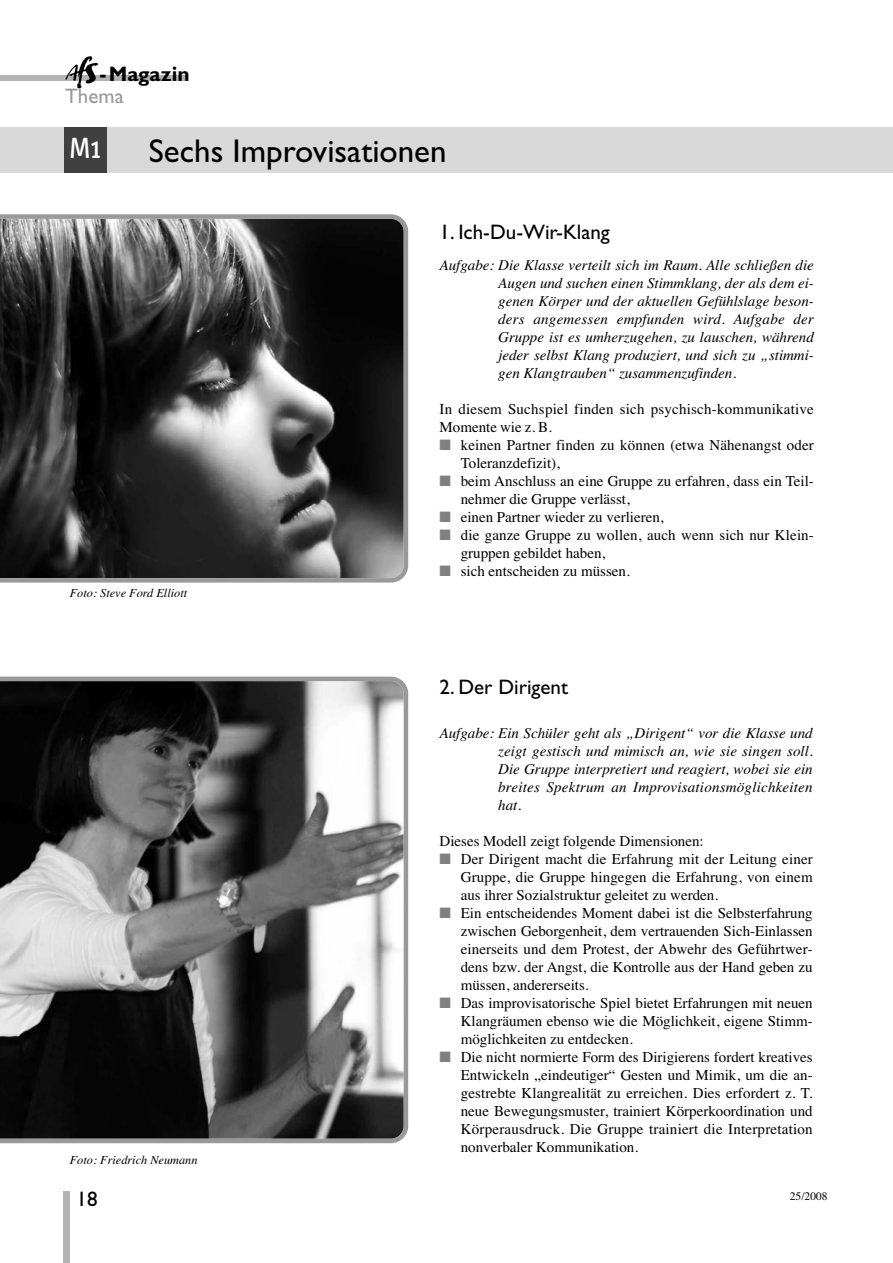
<style>
.page{position:relative;width:893px;height:1263px;background:#fff}
.page>*{position:absolute;margin:0;border:0;box-sizing:border-box;transform-origin:0 0}
.t1{font:33px "Gill Sans TT";color:#000}
.t2{font:30px "Info Text";color:#fff}
.t3{font:21px "Gill Sans";color:#000}
.t4{font:700 21px "Gill Sans";color:#000}
.t5{font:21px "Gill Sans";color:#999}
.t6{font:15px/18px "Times";color:#000}
.t7{font:italic 15px/18px "Times";color:#000;text-align:justify}
.t8{font:italic 12.3px "Times";color:#000}
.t9{font:11.55px "Times";color:#000}
.s1{color:#808080}
</style>
<div class="page">
<div style="left:0;top:75px;width:186px;height:6px;background:#b3b3b3"></div>
<img style="left:65px;top:56px;width:33px;height:32px">
<div style="left:64px;top:1191px;width:6px;height:72px;background:#b3b3b3"></div>
<svg style="left:0;top:677px;width:408px;height:466px;background:#646464"></svg>
<div style="left:0;top:128px;width:893px;height:45px;background:#d9d9d9"></div>
<div style="left:64px;top:128px;width:43px;height:45px;background:#404040"></div>
<svg style="left:0;top:214px;width:408px;height:369px;background:#414141"></svg>
<h3 class="t4" style="left:99px;top:66px;width:92px">-Magazin</h3>
<h3 class="t5" style="left:65px;top:88px;width:60px">Thema</h3>
<h2 class="t2" style="left:69px;top:137px;width:33px">M1</h2>
<h1 class="t1" style="left:149px;top:131px;width:299px">Sechs Improvisationen</h1>
<p class="t8" style="left:70px;top:585px;width:119px">Foto: Steve Ford Elliott</p>
<p class="t8" style="left:70px;top:1152px;width:129px">Foto: Friedrich Neumann</p>
<h3 class="t3" style="left:77px;top:1191px;width:23px">18</h3>
<h3 class="t3" style="left:440px;top:224px;width:172px">1. Ich-Du-Wir-Klang</h3>
<p class="t7" style="left:498px;top:256px;width:317px;text-indent:-59px">Aufgabe: Die Klasse verteilt sich im Raum. Alle schließen die Augen und suchen einen Stimmklang, der als dem ei&shy;genen Körper und der aktuellen Gefühlslage beson&shy;ders angemessen empfunden wird. Aufgabe der Gruppe ist es umherzugehen, zu lauschen, während jeder selbst Klang produziert, und sich zu „stimmi&shy;gen Klangtrauben“ zusammenzufinden.</p>
<p class="t6" style="left:440px;top:400px;width:376px">In diesem Suchspiel finden sich psychisch-kommunikative<br>Momente wie z. B.</p>
<p class="t6" style="left:461px;top:436px;width:355px;text-indent:-21px"><span class="s1">■</span> keinen Partner finden zu können (etwa Nähenangst oder<br>Toleranzdefizit),</p>
<p class="t6" style="left:461px;top:472px;width:355px;text-indent:-21px"><span class="s1">■</span> beim Anschluss an eine Gruppe zu erfahren, dass ein Teil&shy;nehmer die Gruppe verlässt,</p>
<p class="t6" style="left:440px;top:508px;width:226px"><span class="s1">■</span> einen Partner wieder zu verlieren,</p>
<p class="t6" style="left:461px;top:526px;width:355px;text-indent:-21px"><span class="s1">■</span> die ganze Gruppe zu wollen, auch wenn sich nur Klein&shy;gruppen gebildet haben,</p>
<p class="t6" style="left:440px;top:562px;width:192px"><span class="s1">■</span> sich entscheiden zu müssen.</p>
<h3 class="t3" style="left:439px;top:679px;width:130px">2. Der Dirigent</h3>
<p class="t7" style="left:498px;top:724px;width:316px;text-indent:-59px">Aufgabe: Ein Schüler geht als „Dirigent“ vor die Klasse und zeigt gestisch und mimisch an, wie sie singen soll.<br>Die Gruppe interpretiert und reagiert, wobei sie ein breites Spektrum an Improvisationsmöglichkeiten hat.</p>
<p class="t6" style="left:440px;top:832px;width:266px">Dieses Modell zeigt folgende Dimensionen:</p>
<p class="t6" style="left:461px;top:850px;width:354px;text-align:justify;text-indent:-21px"><span class="s1">■</span> Der Dirigent macht die Erfahrung mit der Leitung einer Gruppe, die Gruppe hingegen die Erfahrung, von einem aus ihrer Sozialstruktur geleitet zu werden.</p>
<p class="t6" style="left:461px;top:904px;width:354px;text-align:justify;text-indent:-21px"><span class="s1">■</span> Ein entscheidendes Moment dabei ist die Selbsterfahrung zwischen Geborgenheit, dem vertrauenden Sich-Einlassen einerseits und dem Protest, der Abwehr des Geführtwer&shy;dens bzw. der Angst, die Kontrolle aus der Hand geben zu müssen, andererseits.</p>
<p class="t6" style="left:461px;top:994px;width:353px;text-align:justify;text-indent:-21px"><span class="s1">■</span> Das improvisatorische Spiel bietet Erfahrungen mit neuen Klangräumen ebenso wie die Möglichkeit, eigene Stimm&shy;möglichkeiten zu entdecken.</p>
<p class="t6" style="left:461px;top:1048px;width:354px;text-align:justify;text-indent:-21px"><span class="s1">■</span> Die nicht normierte Form des Dirigierens fordert kreatives Entwickeln „eindeutiger“ Gesten und Mimik, um die an&shy;gestrebte Klangrealität zu erreichen. Dies erfordert z. T. neue Bewegungsmuster, trainiert Körperkoordination und Körperausdruck. Die Gruppe trainiert die Interpretation nonverbaler Kommunikation.</p>
<p class="t9" style="left:790px;top:1189px;width:39px">25/2008</p>
</div>
